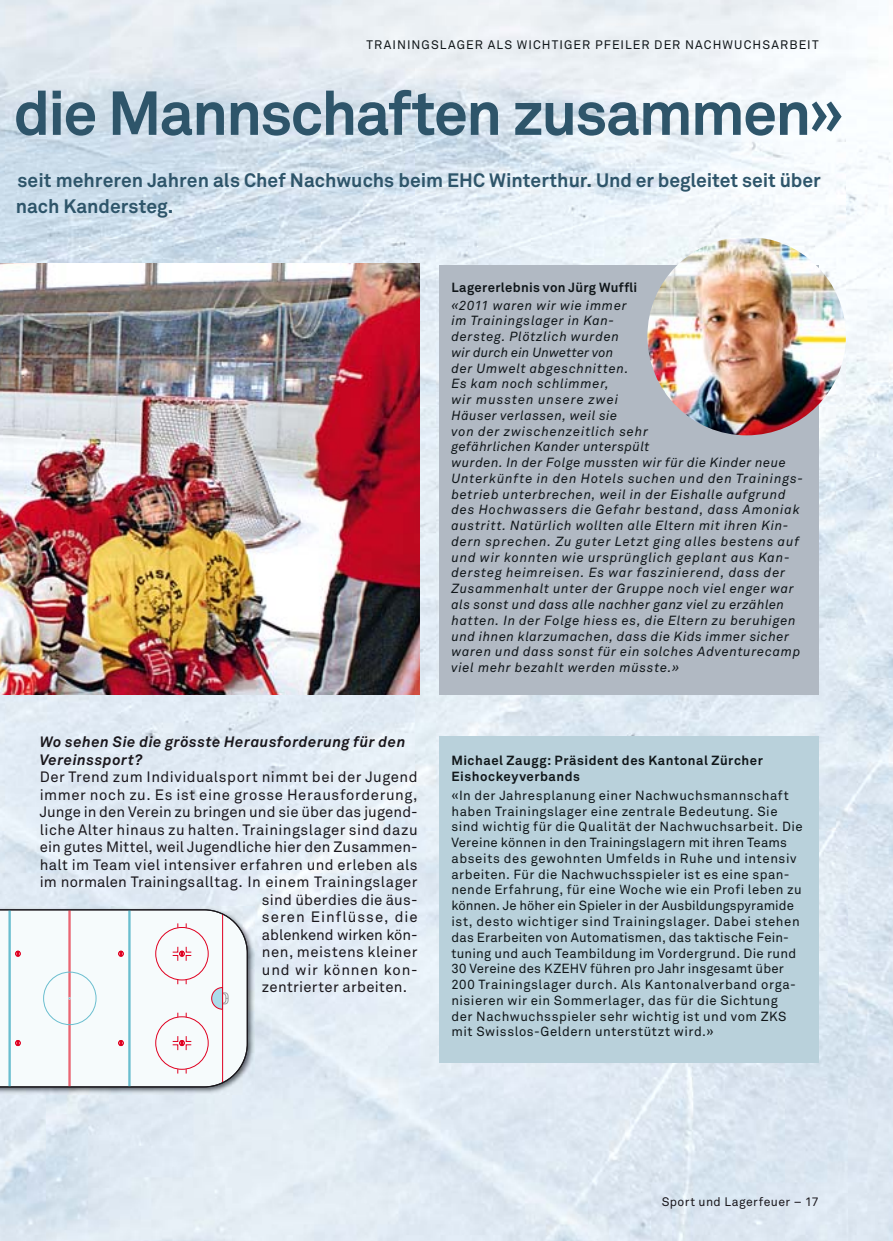
<style>
.page{position:relative;width:893px;height:1241px;background:#fff}
.page>*{position:absolute;margin:0;border:0;box-sizing:border-box;transform-origin:0 0}
.t1{font:700 61.25px "Akkurat Office";letter-spacing:-.03em;color:#2e556a}
.t2{font:700 19.25px/26.2px "Akkurat Office";color:#2e556a}
.t3{font:14.88px "Akkurat Office";letter-spacing:.03em;color:#1a171c}
.t4{font:14.88px "Akkurat Office";letter-spacing:.01em;color:#1a171c}
.t5{font:italic 700 14.88px/17.5px "Akkurat Office";letter-spacing:.035em;color:#1a171c}
.t6{font:14.88px "Akkurat Office";color:#1a171c}
.t7{font:14.88px "Akkurat Office";letter-spacing:.07em;color:#1a171c}
.t8{font:14.88px "Akkurat Office";letter-spacing:.055em;color:#1a171c}
.t9{font:italic 13.12px/15.8px "Akkurat Office";letter-spacing:.05em;color:#101619}
.t10{font:13.12px/15.8px "Akkurat Office";letter-spacing:.035em;color:#101619}
.t11{font:700 13.12px/15.8px "Akkurat Office";letter-spacing:.04em;color:#101619}
.t12{font:12.25px "Akkurat Office";letter-spacing:.085em;color:#101619}
.t13{font:12.25px "Akkurat Office";letter-spacing:.035em;color:#1a171c}
</style>
<div class="page">
<img style="left:0;top:0;width:846px;height:951px">
<img style="left:846px;top:4px;width:47px;height:1236px">
<div style="left:439px;top:265px;width:380px;height:429px;background:#b1b9c3"></div>
<div style="left:439px;top:736px;width:380px;height:326px;background:#b9d1db"></div>
<img style="left:0;top:263px;width:419px;height:431px">
<img style="left:0;top:906px;width:255px;height:187px">
<svg style="left:0;top:909px;width:248px;height:178px"></svg>
<img style="left:647px;top:237px;width:199px;height:198px;border-radius:50%">
<p class="t12" style="left:366px;top:40px;width:454px">TRAININGSLAGER ALS WICHTIGER PFEILER DER NACHWUCHSARBEIT</p>
<h1 class="t1" style="left:14px;top:89px;width:832px">die Mannschaften zusammen»</h1>
<h2 class="t2" style="left:16px;top:169px;width:806px">seit mehreren Jahren als Chef Nachwuchs beim EHC Winterthur. Und er begleitet seit über nach Kandersteg.</h2>
<p class="t5" style="left:40px;top:734px;width:367px">Wo sehen Sie die grösste Herausforderung für den<br>Vereinssport?</p>
<p class="t3" style="left:40px;top:771px;width:379px">Der Trend zum Individualsport nimmt bei der Jugend</p>
<p class="t3" style="left:40px;top:789px;width:379px">immer noch zu. Es ist eine grosse Herausforderung,</p>
<p class="t4" style="left:40px;top:806px;width:379px">Junge in den Verein zu bringen und sie über das jugend-</p>
<p class="t3" style="left:40px;top:824px;width:379px">liche Alter hinaus zu halten. Trainingslager sind dazu</p>
<p class="t4" style="left:40px;top:841px;width:380px">ein gutes Mittel, weil Jugendliche hier den Zusammen-</p>
<p class="t3" style="left:40px;top:859px;width:380px">halt im Team viel intensiver erfahren und erleben als</p>
<p class="t3" style="left:40px;top:876px;width:379px">im normalen Trainingsalltag. In einem Trainings lager</p>
<p class="t4" style="left:262px;top:894px;width:157px">sind über dies die äus-</p>
<p class="t7" style="left:262px;top:911px;width:157px">seren Einflüsse, die</p>
<p class="t6" style="left:262px;top:929px;width:157px">ablenkend wirken kön-</p>
<p class="t3" style="left:262px;top:946px;width:157px">nen, meistens kleiner</p>
<p class="t8" style="left:262px;top:964px;width:157px">und wir können kon-</p>
<p class="t3" style="left:262px;top:981px;width:147px">zentrierter arbeiten.</p>
<p class="t11" style="left:451px;top:281px;width:187px">Lagererlebnis von Jürg Wuffli</p>
<p class="t9" style="left:451px;top:298px;width:353px">«2011 waren wir wie immer<br>im Trainingslager in Kan-<br>dersteg. Plötzlich wurden<br>wir durch ein Unwetter von<br>der Umwelt abgeschnitten.<br>Es kam noch schlimmer,<br>wir mussten unsere zwei<br>Häuser verlassen, weil sie<br>von der zwischenzeitlich sehr<br>gefährlichen Kander unterspült<br>wurden. In der Folge mussten wir für die Kinder neue Unterkünfte in den Hotels suchen und den Trainings&shy;betrieb unterbrechen, weil in der Eishalle aufgrund des Hochwassers die Gefahr bestand, dass Amoniak austritt. Natürlich wollten alle Eltern mit ihren Kin&shy;dern sprechen. Zu guter Letzt ging alles bestens auf und wir konnten wie ursprünglich geplant aus Kan&shy;dersteg heimreisen. Es war faszinierend, dass der Zusammenhalt unter der Gruppe noch viel enger war als sonst und dass alle nachher ganz viel zu erzählen hatten. In der Folge hiess es, die Eltern zu beruhigen und ihnen klarzumachen, dass die Kids immer sicher waren und dass sonst für ein solches Adventurecamp viel mehr bezahlt werden müsste.»</p>
<p class="t11" style="left:451px;top:753px;width:313px">Michael Zaugg: Präsident des Kantonal Zürcher<br>Eishockeyverbands</p>
<p class="t10" style="left:451px;top:788px;width:353px">«In der Jahresplanung einer Nachwuchsmannschaft haben Trainingslager eine zentrale Bedeutung. Sie sind wichtig für die Qualität der Nachwuchsarbeit. Die Vereine können in den Trainingslagern mit ihren Teams abseits des gewohnten Umfelds in Ruhe und intensiv arbeiten. Für die Nachwuchsspieler ist es eine span&shy;nende Erfahrung, für eine Woche wie ein Profi leben zu können. Je höher ein Spieler in der Ausbildungspyramide ist, desto wichtiger sind Trainingslager. Dabei stehen das Erarbeiten von Automatismen, das taktische Fein&shy;tuning und auch Teambildung im Vordergrund. Die rund 30 Vereine des KZEHV führen pro Jahr insgesamt über 200 Trainingslager durch. Als Kantonalverband orga&shy;nisieren wir ein Sommerlager, das für die Sichtung<br>der Nachwuchsspieler sehr wichtig ist und vom ZKS mit Swisslos-Geldern unterstützt wird.»</p>
<p class="t13" style="left:662px;top:1196px;width:158px">Sport und Lagerfeuer – 17</p>
</div>
